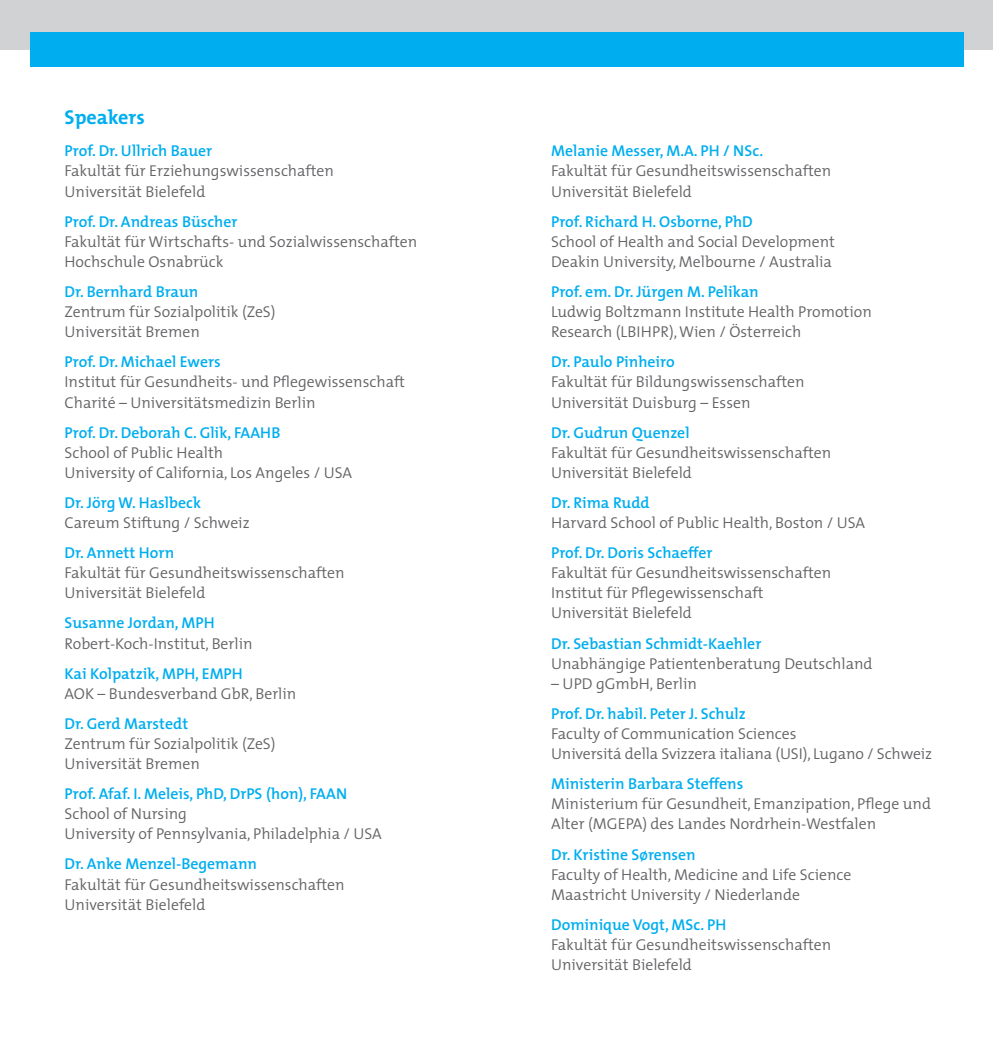
<style>
.page{position:relative;width:993px;height:1042px;background:#fff}
.page>*{position:absolute;margin:0;border:0;box-sizing:border-box;transform-origin:0 0}
.t1{font:700 20.12px "The Mix";color:#00aeef}
.t2{font:300 15.75px/20.1px "The Mix";color:#636366}
.t3{font:600 15.75px "The Mix";color:#00aeef}
</style>
<div class="page">
<div style="left:0;top:0;width:992px;height:50px;background:#d1d2d4"></div>
<div style="left:30px;top:32px;width:932px;height:35px;background:#00aeef"></div>
<p class="t1" style="left:64px;top:100px;width:82px">Speakers</p>
<p class="t3" style="left:64px;top:138px;width:149px">Prof. Dr. Ullrich Bauer</p>
<p class="t2" style="left:64px;top:160px;width:271px">Fakultät für Erziehungswissenschaften<br>Universität Bielefeld</p>
<p class="t3" style="left:64px;top:208px;width:174px">Prof. Dr. Andreas Büscher</p>
<p class="t2" style="left:64px;top:231px;width:354px">Fakultät für Wirtschafts- und Sozialwissenschaften<br>Hochschule Osnabrück</p>
<p class="t3" style="left:64px;top:278px;width:135px">Dr. Bernhard Braun</p>
<p class="t2" style="left:64px;top:301px;width:212px">Zentrum für Sozialpolitik (ZeS)<br>Universität Bremen</p>
<p class="t3" style="left:64px;top:349px;width:158px">Prof. Dr. Michael Ewers</p>
<p class="t2" style="left:64px;top:371px;width:342px">Institut für Gesundheits- und Pflegewissenschaft<br>Charité – Universitätsmedizin Berlin</p>
<p class="t3" style="left:64px;top:419px;width:217px">Prof. Dr. Deborah C. Glik, FAAHB</p>
<p class="t2" style="left:64px;top:442px;width:289px">School of Public Health<br>University of California, Los Angeles / USA</p>
<p class="t3" style="left:64px;top:489px;width:138px">Dr. Jörg W. Haslbeck</p>
<p class="t2" style="left:64px;top:512px;width:187px">Careum Stiftung / Schweiz</p>
<p class="t3" style="left:64px;top:539px;width:111px">Dr. Annett Horn</p>
<p class="t2" style="left:64px;top:562px;width:281px">Fakultät für Gesundheitswissenschaften<br>Universität Bielefeld</p>
<p class="t3" style="left:64px;top:610px;width:151px">Susanne Jordan, MPH</p>
<p class="t2" style="left:64px;top:633px;width:189px">Robert-Koch-Institut, Berlin</p>
<p class="t3" style="left:64px;top:660px;width:180px">Kai Kolpatzik, MPH, EMPH</p>
<p class="t2" style="left:64px;top:683px;width:233px">AOK – Bundesverband GbR, Berlin</p>
<p class="t3" style="left:64px;top:710px;width:125px">Dr. Gerd Marstedt</p>
<p class="t2" style="left:64px;top:733px;width:212px">Zentrum für Sozialpolitik (ZeS)<br>Universität Bremen</p>
<p class="t3" style="left:64px;top:780px;width:284px">Prof. Afaf. I. Meleis, PhD, DrPS (hon), FAAN</p>
<p class="t2" style="left:64px;top:803px;width:319px">School of Nursing<br>University of Pennsylvania, Philadelphia / USA</p>
<p class="t3" style="left:64px;top:851px;width:194px">Dr. Anke Menzel-Begemann</p>
<p class="t2" style="left:64px;top:873px;width:281px">Fakultät für Gesundheitswissenschaften<br>Universität Bielefeld</p>
<p class="t3" style="left:551px;top:138px;width:213px">Melanie Messer, M.A. PH / NSc.</p>
<p class="t2" style="left:551px;top:160px;width:281px">Fakultät für Gesundheitswissenschaften<br>Universität Bielefeld</p>
<p class="t3" style="left:551px;top:208px;width:203px">Prof. Richard H. Osborne, PhD</p>
<p class="t2" style="left:551px;top:231px;width:285px">School of Health and Social Development<br>Deakin University, Melbourne / Australia</p>
<p class="t3" style="left:551px;top:278px;width:209px">Prof. em. Dr. Jürgen M. Pelikan</p>
<p class="t2" style="left:551px;top:301px;width:322px">Ludwig Boltzmann Institute Health Promotion<br>Research (LBIHPR), Wien / Österreich</p>
<p class="t3" style="left:551px;top:349px;width:125px">Dr. Paulo Pinheiro</p>
<p class="t2" style="left:551px;top:371px;width:255px">Fakultät für Bildungswissenschaften<br>Universität Duisburg – Essen</p>
<p class="t3" style="left:551px;top:419px;width:140px">Dr. Gudrun Quenzel</p>
<p class="t2" style="left:551px;top:442px;width:281px">Fakultät für Gesundheitswissenschaften<br>Universität Bielefeld</p>
<p class="t3" style="left:551px;top:489px;width:100px">Dr. Rima Rudd</p>
<p class="t2" style="left:551px;top:512px;width:315px">Harvard School of Public Health, Boston / USA</p>
<p class="t3" style="left:551px;top:539px;width:163px">Prof. Dr. Doris Schaeffer</p>
<p class="t2" style="left:551px;top:562px;width:281px">Fakultät für Gesundheitswissenschaften<br>Institut für Pflegewissenschaft<br>Universität Bielefeld</p>
<p class="t3" style="left:551px;top:630px;width:212px">Dr. Sebastian Schmidt-Kaehler</p>
<p class="t2" style="left:551px;top:653px;width:323px">Unabhängige Patientenberatung Deutschland</p>
<p class="t2" style="left:551px;top:673px;width:147px">– UPD gGmbH, Berlin</p>
<p class="t3" style="left:551px;top:700px;width:196px">Prof. Dr. habil. Peter J. Schulz</p>
<p class="t2" style="left:551px;top:723px;width:382px">Faculty of Communication Sciences<br>Universitá della Svizzera italiana (USI), Lugano / Schweiz</p>
<p class="t3" style="left:551px;top:771px;width:194px">Ministerin Barbara Steffens</p>
<p class="t2" style="left:551px;top:793px;width:381px">Ministerium für Gesundheit, Emanzipation, Pflege und<br>Alter (MGEPA) des Landes Nordrhein-Westfalen</p>
<p class="t3" style="left:551px;top:841px;width:146px">Dr. Kristine Sørensen</p>
<p class="t2" style="left:551px;top:864px;width:302px">Faculty of Health, Medicine and Life Science<br>Maastricht University / Niederlande</p>
<p class="t3" style="left:551px;top:911px;width:177px">Dominique Vogt, MSc. PH</p>
<p class="t2" style="left:551px;top:934px;width:281px">Fakultät für Gesundheitswissenschaften<br>Universität Bielefeld</p>
</div>
